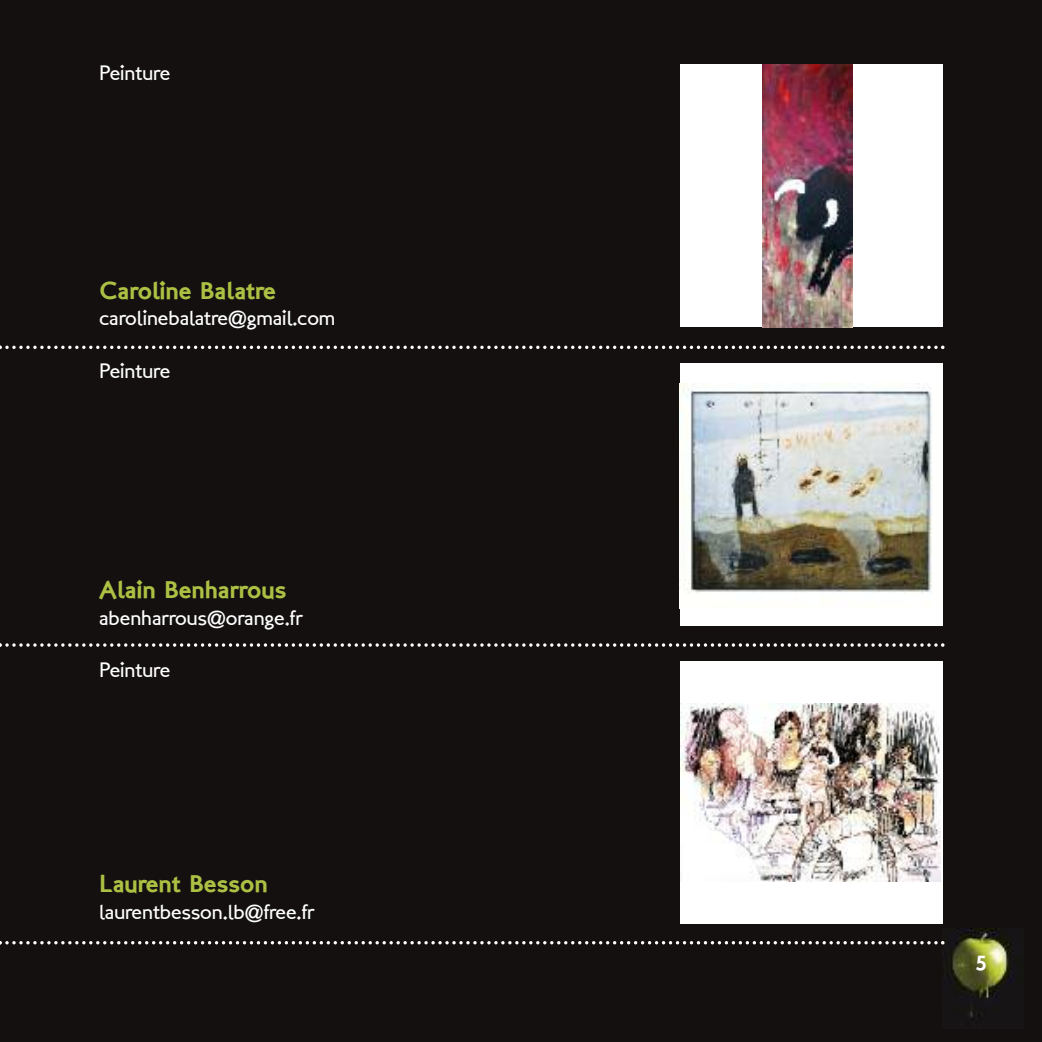
<style>
.page{position:relative;width:1042px;height:1042px;background:#141010}
.page>*{position:absolute;margin:0;border:0;box-sizing:border-box;transform-origin:0 0}
.t1{font:24.5px "London Two";color:#acc143}
.t2{font:21px "London Between";color:#fff}
.t3{font:21px "London Two";color:#fff}
</style>
<div class="page">
<img style="left:943px;top:929px;width:72px;height:89px">
<svg style="left:0;top:345px;width:944px;height:4px"></svg>
<svg style="left:0;top:643px;width:944px;height:4px"></svg>
<svg style="left:0;top:941px;width:944px;height:3px"></svg>
<div style="left:680px;top:363px;width:263px;height:263px;background:#fff"></div>
<img style="left:680px;top:384px;width:252px;height:209px">
<div style="left:680px;top:64px;width:263px;height:263px;background:#fff"></div>
<img style="left:763px;top:64px;width:89px;height:263px">
<div style="left:680px;top:661px;width:263px;height:263px;background:#fff"></div>
<img style="left:680px;top:704px;width:261px;height:178px">
<p class="t2" style="left:99px;top:65px;width:72px">Peinture</p>
<p class="t1" style="left:99px;top:281px;width:178px">Caroline Balatre</p>
<p class="t2" style="left:99px;top:310px;width:238px">carolinebalatre@gmail.com</p>
<p class="t2" style="left:99px;top:363px;width:72px">Peinture</p>
<p class="t1" style="left:99px;top:580px;width:189px">Alain Benharrous</p>
<p class="t2" style="left:99px;top:610px;width:205px">abenharrous@orange.fr</p>
<p class="t2" style="left:99px;top:662px;width:72px">Peinture</p>
<p class="t1" style="left:99px;top:874px;width:170px">Laurent Besson</p>
<p class="t2" style="left:99px;top:904px;width:217px">laurentbesson.lb@free.fr</p>
<p class="t3" style="left:976px;top:954px;width:12px">5</p>
</div>
